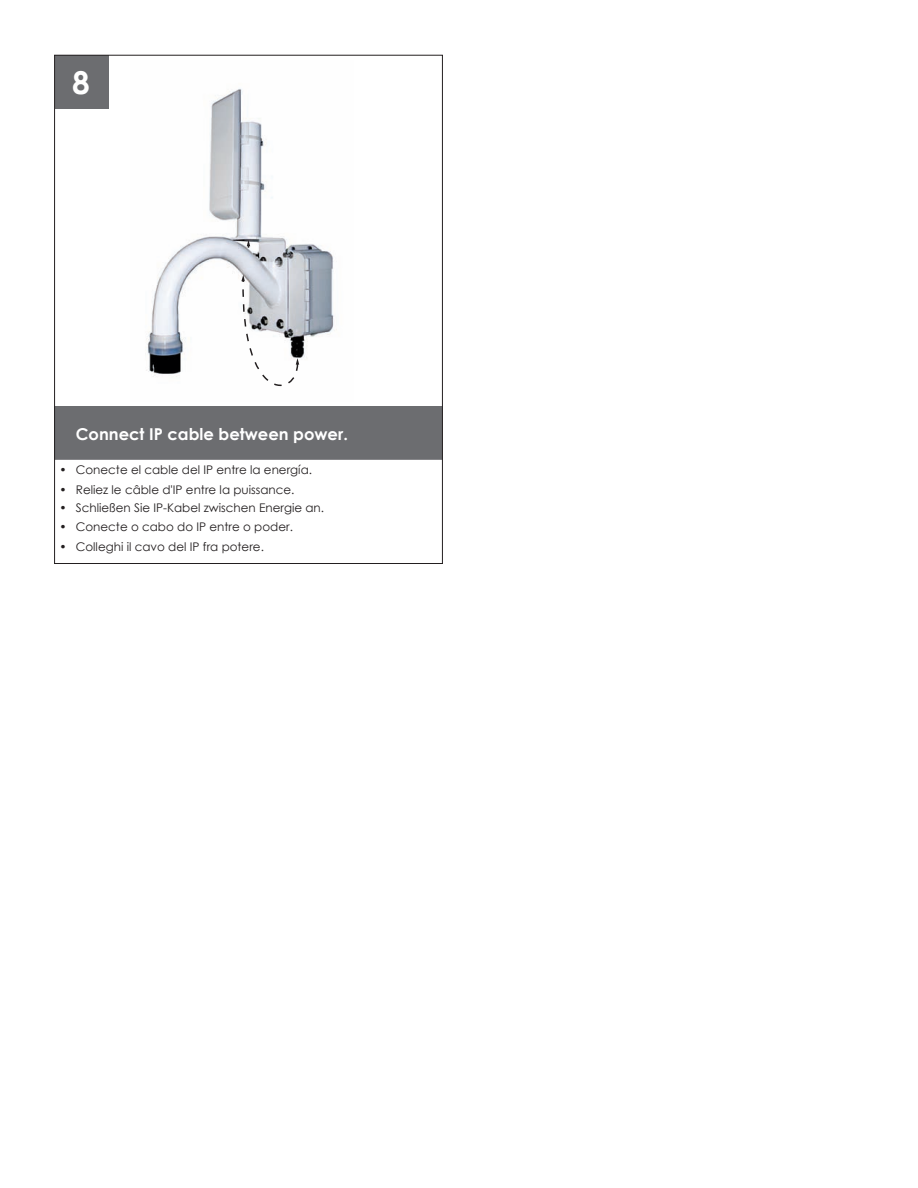
<style>
.page{position:relative;width:918px;height:1188px;background:#fff}
.page>*{position:absolute;margin:0;border:0;box-sizing:border-box;transform-origin:0 0}
.t1{font:700 31.5px "Century Gothic";color:#fff}
.t2{font:700 16.35px "Century Gothic";color:#fff}
.t3{font:11.85px "Century Gothic";color:#231f20}
</style>
<div class="page">
<div style="left:55px;top:55px;width:53px;height:54px;background:#6c6d70"></div>
<div style="left:55px;top:407px;width:387px;height:52px;background:#6c6d70"></div>
<div style="left:54px;top:406px;width:389px;height:54px;border:1px solid #6c6d70"></div>
<img style="left:146px;top:88px;width:191px;height:289px">
<svg style="left:241px;top:275px;width:58px;height:112px"></svg>
<svg style="left:247px;top:240px;width:3px;height:8px"></svg>
<h1 class="t1" style="left:72px;top:58px;width:19px">8</h1>
<h2 class="t2" style="left:76px;top:422px;width:274px">Connect IP cable between power.</h2>
<p class="t3" style="left:59px;top:462px;width:254px">• Conecte el cable del IP entre la energía.</p>
<p class="t3" style="left:59px;top:481px;width:237px">• Reliez le câble d'IP entre la puissance.</p>
<p class="t3" style="left:59px;top:499px;width:266px">• Schließen Sie IP-Kabel zwischen Energie an.</p>
<p class="t3" style="left:59px;top:519px;width:235px">• Conecte o cabo do IP entre o poder.</p>
<p class="t3" style="left:59px;top:538px;width:206px">• Colleghi il cavo del IP fra potere.</p>
</div>
